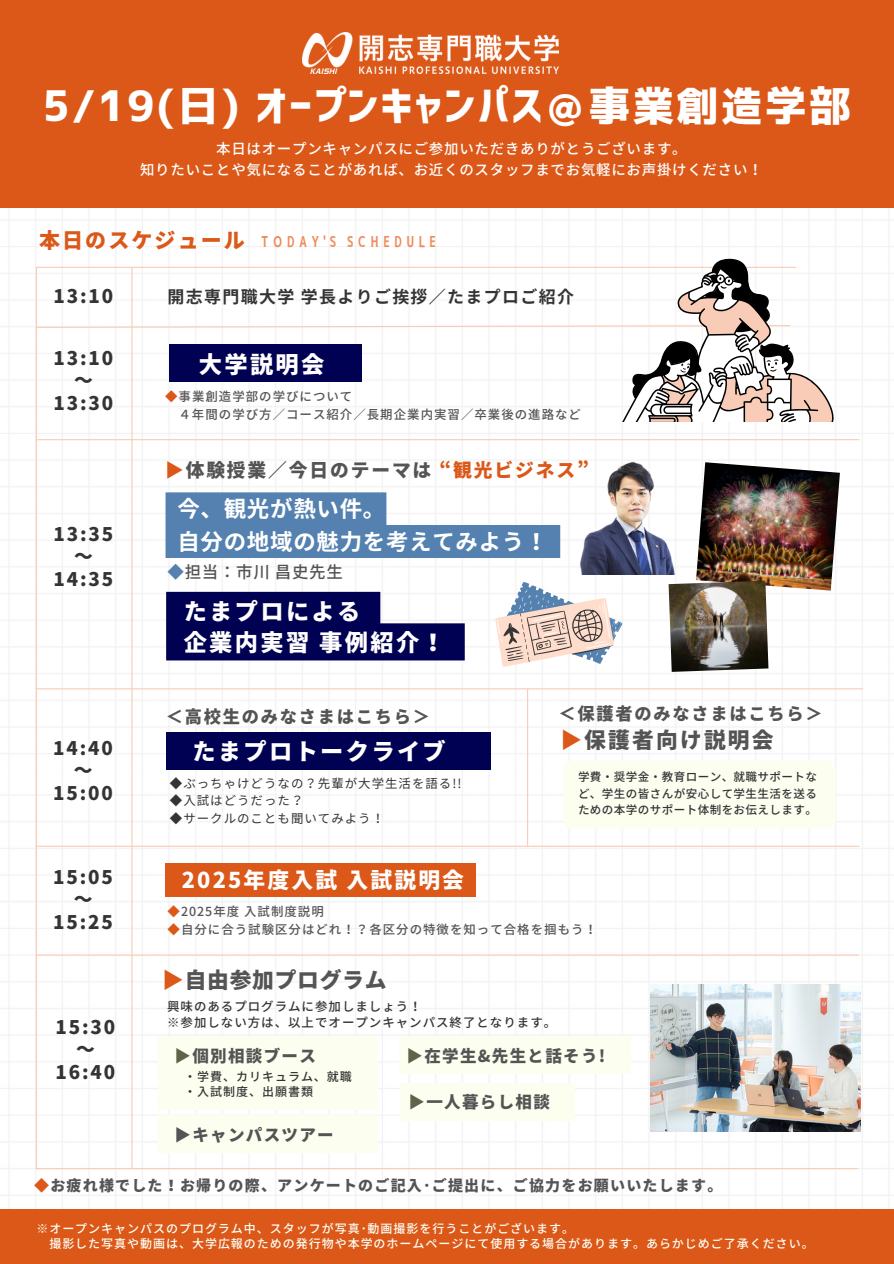
<style>
.page{position:relative;width:894px;height:1264px;background:#fff}
.page>*{position:absolute;margin:0;border:0;box-sizing:border-box;transform-origin:0 0}
.t1{font:42px "Corporate Logo Bold";letter-spacing:.05em;color:#fff}
.t2{font:900 23.25px/31.5px "Noto Sans JP";letter-spacing:.1em;color:#fff}
.t3{font:700 22.5px/32.7px "Noto Sans JP";letter-spacing:.03em;color:#fff}
.t4{font:900 21.75px "Noto Sans JP";letter-spacing:.1em;color:#fff}
.t5{font:900 21.75px "Noto Sans JP";letter-spacing:.035em;color:#545454}
.t6{font:900 21.75px "Noto Sans JP";letter-spacing:.1em;color:#545454}
.t7{font:900 21px "Noto Sans JP";letter-spacing:.1em;color:#db5818}
.t8{font:900 18.75px/22.5px "Noto Sans JP";letter-spacing:.1em;color:#343434;text-align:center}
.t9{font:900 18.75px "Noto Sans JP";letter-spacing:.1em;color:#545454}
.t10{font:900 17.25px "Noto Sans JP";letter-spacing:.1em;color:#545454}
.t11{font:700 16.95px "Noto Sans JP";letter-spacing:.08em;color:#343434}
.t12{font:900 16.5px "Noto Sans JP";letter-spacing:.08em;color:#545454}
.t13{font:500 16.5px "Noto Sans JP";letter-spacing:.04em;color:#545454}
.t14{font:900 15px "Noto Sans JP";letter-spacing:.08em;color:#545454}
.t15{font:15px "Senobi Gothic Bold";letter-spacing:.12em;color:#ef8c5c}
.t16{font:500 14.4px "Noto Sans JP";letter-spacing:.05em;color:#fff}
.t17{font:500 12.45px "Noto Sans JP";letter-spacing:.08em;color:#545454}
.t18{font:12.45px "Noto Sans JP";letter-spacing:.08em;color:#343434}
.t19{font:500 12.45px "Noto Sans JP";letter-spacing:.08em;color:#343434}
.t20{font:500 12px "Noto Sans JP";letter-spacing:.08em;color:#fdfff7}
.t21{font:500 12px "Noto Sans JP";letter-spacing:.08em;color:#343434}
.t22{font:500 11.55px/16.4px "Noto Sans JP";letter-spacing:.035em;color:#343434;text-align:justify}
.s1{color:#db5818}
.s2{color:#5481af}
.s3{color:#62614c}
</style>
<div class="page">
<img style="left:0;top:779px;width:893px;height:429px">
<img style="left:0;top:208px;width:893px;height:571px">
<div style="left:0;top:0;width:893px;height:208px;background:#db5818"></div>
<hr style="left:36px;top:268px;width:1px;height:901px;background:#f8ccb6">
<hr style="left:527px;top:689px;width:1px;height:157px;background:#f8ccb6">
<div style="left:0;top:1208px;width:893px;height:55px;background:#db5818"></div>
<hr style="left:36px;top:688px;width:826px;height:1px;background:#f8ccb6">
<div style="left:399px;top:1036px;width:231px;height:37px;background:#fcfff0"></div>
<div style="left:158px;top:1036px;width:219px;height:73px;background:#fcfff0"></div>
<hr style="left:131px;top:268px;width:1px;height:900px;background:#f8ccb6">
<hr style="left:36px;top:845px;width:822px;height:1px;background:#f8ccb6">
<hr style="left:37px;top:954px;width:821px;height:1px;background:#f8ccb6">
<hr style="left:36px;top:1167px;width:821px;height:2px;background:#f8ccb6">
<div style="left:399px;top:1082px;width:175px;height:38px;background:#fcfff0"></div>
<svg style="left:36px;top:259px;width:806px;height:163px"></svg>
<hr style="left:38px;top:439px;width:820px;height:1px;background:#f8ccb6">
<img style="left:650px;top:984px;width:209px;height:147px">
<img style="left:302px;top:33px;width:256px;height:40px">
<div style="left:158px;top:1115px;width:219px;height:37px;background:#fcfff0"></div>
<img style="left:574px;top:458px;width:105px;height:116px">
<div style="left:563px;top:760px;width:272px;height:68px;background:#fcfff0;border-radius:9px"></div>
<svg style="left:495px;top:582px;width:127px;height:84px"></svg>
<img style="left:695px;top:462px;width:144px;height:128px">
<img style="left:668px;top:580px;width:100px;height:92px">
<div style="left:165px;top:863px;width:310px;height:34px;background:#db5818"></div>
<svg style="left:166px;top:592px;width:298px;height:68px;background:#202168"></svg>
<div style="left:169px;top:344px;width:193px;height:38px;background:#000152"></div>
<svg style="left:165px;top:492px;width:395px;height:66px"></svg>
<div style="left:166px;top:732px;width:324px;height:37px;background:#000152"></div>
<p class="t1" style="left:43px;top:84px;width:809px">5/19(日) オープンキャンパス＠事業創造学部</p>
<h4 class="t16" style="left:216px;top:137px;width:472px">本日はオープンキャンパスにご参加いただきありがとうございます。</h4>
<p class="t16" style="left:140px;top:158px;width:624px">知りたいことや気になることがあれば、お近くのスタッフまでお気軽にお声掛けください！</p>
<p class="t7" style="left:39px;top:223px;width:207px">本日のスケジュール</p>
<h3 class="t15" style="left:260px;top:231px;width:179px">TODAY'S SCHEDULE</h3>
<p class="t8" style="left:53px;top:283px;width:61px">13:10</p>
<h4 class="t8" style="left:53px;top:345px;width:61px">13:10～<br>13:30</h4>
<p class="t8" style="left:53px;top:521px;width:61px">13:35～<br>14:35</p>
<h3 class="t8" style="left:53px;top:735px;width:61px">14:40～<br>15:00</h3>
<p class="t8" style="left:53px;top:864px;width:61px">15:05～<br>15:25</p>
<p class="t8" style="left:55px;top:1014px;width:61px">15:30～<br>16:40</p>
<h4 class="t11" style="left:167px;top:284px;width:408px">開志専門職大学学長よりご挨拶／たまプロご紹介</h4>
<h6 class="t2" style="left:199px;top:347px;width:127px">大学説明会</h6>
<p class="t17" style="left:165px;top:386px;width:189px"><span class="s1">◆</span>事業創造学部の学びについて</p>
<p class="t17" style="left:178px;top:404px;width:404px">４年間の学び方／コース紹介／長期企業内実習／卒業後の進路など</p>
<h4 class="t9" style="left:165px;top:455px;width:422px"><span class="s1">▶</span>体験授業／今日のテーマは <span class="s1">“観光ビジネス”</span></h4>
<p class="t3" style="left:177px;top:491px;width:371px">今、観光が熱い件。<br>自分の地域の魅力を考えてみよう！</p>
<h5 class="t13" style="left:167px;top:558px;width:175px"><span class="s2">◆</span>担当：市川昌史先生</h5>
<h2 class="t2" style="left:184px;top:594px;width:262px">たまプロによる<br>企業内実習事例紹介！</h2>
<p class="t10" style="left:166px;top:702px;width:265px">＜高校生のみなさまはこちら＞</p>
<p class="t2" style="left:192px;top:734px;width:255px">たまプロトークライブ</p>
<h5 class="t18" style="left:170px;top:773px;width:293px">◆ぶっちゃけどうなの？先輩が大学生活を語る!!</h5>
<h5 class="t18" style="left:170px;top:791px;width:135px">◆入試はどうだった？</h5>
<h5 class="t18" style="left:170px;top:808px;width:216px">◆サークルのことも聞いてみよう！</h5>
<h4 class="t4" style="left:182px;top:862px;width:283px">2025年度入試入試説明会</h4>
<p class="t10" style="left:558px;top:699px;width:265px">＜保護者のみなさまはこちら＞</p>
<h5 class="t6" style="left:560px;top:722px;width:215px"><span class="s1">▶</span>保護者向け説明会</h5>
<h2 class="t22" style="left:578px;top:768px;width:240px">学費・奨学金・教育ローン、就職サポートなど、学生の皆さんが安心して学生生活を送るための本学のサポート体制をお伝えします。</h2>
<h4 class="t17" style="left:167px;top:902px;width:158px"><span class="s1">◆</span>2025年度入試制度説明</h4>
<h4 class="t17" style="left:167px;top:919px;width:431px"><span class="s1">◆</span>自分に合う試験区分はどれ！？各区分の特徴を知って合格を掴もう！</h4>
<p class="t5" style="left:162px;top:962px;width:226px"><span class="s1">▶</span>自由参加プログラム</p>
<h4 class="t19" style="left:167px;top:996px;width:256px">興味のあるプログラムに参加しましょう！</h4>
<h2 class="t19" style="left:167px;top:1012px;width:390px">※参加しない方は、以上でオープンキャンパス終了となります。</h2>
<h2 class="t12" style="left:174px;top:1043px;width:143px"><span class="s3">▶</span>個別相談ブース</h2>
<h4 class="t21" style="left:184px;top:1067px;width:169px">・学費、カリキュラム、就職</h4>
<h2 class="t21" style="left:184px;top:1082px;width:130px">・入試制度、出願書類</h2>
<p class="t12" style="left:174px;top:1121px;width:160px">▶キャンパスツアー</p>
<p class="t12" style="left:406px;top:1043px;width:200px"><span class="s3">▶</span>在学生&amp;先生と話そう!</p>
<p class="t12" style="left:408px;top:1088px;width:143px"><span class="s3">▶</span>一人暮らし相談</p>
<h4 class="t14" style="left:34px;top:1173px;width:689px"><span class="s1">◆</span>お疲れ様でした！お帰りの際、アンケートのご記入･ご提出に、ご協力をお願いいたします。</h4>
<p class="t20" style="left:36px;top:1218px;width:539px">※オープンキャンパスのプログラム中、スタッフが写真･動画撮影を行うことがございます。</p>
<h2 class="t20" style="left:49px;top:1233px;width:765px">撮影した写真や動画は、大学広報のための発行物や本学のホームページにて使用する場合があります。あらかじめご了承ください。</h2>
</div>
